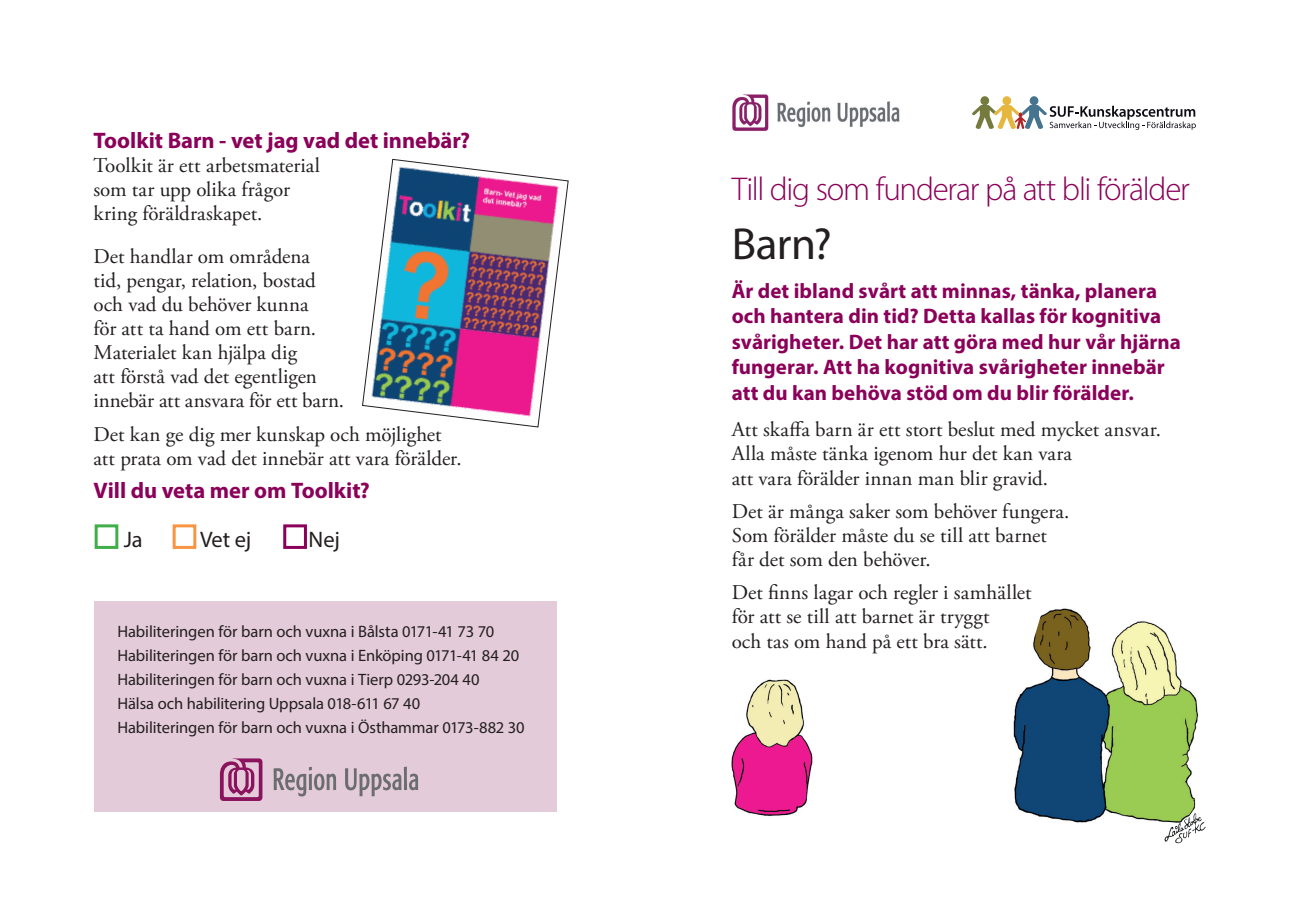
<style>
.page{position:relative;width:1289px;height:919px;background:#fff}
.page>*{position:absolute;margin:0;border:0;box-sizing:border-box;transform-origin:0 0}
.t1{font:45px "Myriad Pro";color:#231f20}
.t2{font:300 33px "Myriad Pro";letter-spacing:-.04em;color:#8b0159}
.t3{font:700 22.5px "Myriad Pro";letter-spacing:-.005em;color:#8b0159}
.t4{font:22.5px "Myriad Pro";letter-spacing:-.015em;color:#231f20}
.t5{font:21px/24px "Adobe Garamond Pro";color:#231f20}
.t6{font:700 21px/25.5px "Myriad Pro";color:#8b0159}
.t7{font:16.5px/24px "Myriad Pro";letter-spacing:-.005em;color:#231f20}
</style>
<div class="page">
<div style="left:94px;top:601px;width:462px;height:210px;background:#e4cbd9"></div>
<svg style="left:362px;top:158px;width:207px;height:270px"></svg>
<div style="left:95px;top:524px;width:23px;height:25px;border:3px solid #40ae49"></div>
<div style="left:173px;top:524px;width:23px;height:25px;border:3px solid #f79545"></div>
<div style="left:283px;top:524px;width:24px;height:25px;border:3px solid #8b0159"></div>
<svg style="left:345px;top:766px;width:73px;height:30px"></svg>
<svg style="left:273px;top:766px;width:63px;height:30px"></svg>
<svg style="left:220px;top:758px;width:42px;height:42px"></svg>
<svg style="left:972px;top:96px;width:223px;height:34px"></svg>
<img style="left:732px;top:94px;width:168px;height:37px">
<img style="left:1164px;top:817px;width:42px;height:26px">
<img style="left:1013px;top:608px;width:187px;height:217px">
<img style="left:731px;top:679px;width:82px;height:137px">
<p class="t3" style="left:94px;top:125px;width:378px">Toolkit Barn - vet jag vad det innebär?</p>
<p class="t5" style="left:94px;top:154px;width:228px">Toolkit är ett arbetsmaterial som tar upp olika frågor kring föräldraskapet.</p>
<p class="t5" style="left:94px;top:245px;width:252px">Det handlar om områdena<br>tid, pengar, relation, bostad och vad du behöver kunna<br>för att ta hand om ett barn.<br>Materialet kan hjälpa dig<br>att förstå vad det egentligen innebär att ansvara för ett barn.</p>
<p class="t5" style="left:94px;top:423px;width:369px">Det kan ge dig mer kunskap och möjlighet att prata om vad det innebär att vara förälder.</p>
<p class="t3" style="left:94px;top:476px;width:278px">Vill du veta mer om Toolkit?</p>
<p class="t4" style="left:124px;top:525px;width:20px">Ja</p>
<p class="t4" style="left:200px;top:525px;width:53px">Vet ej</p>
<p class="t4" style="left:309px;top:525px;width:33px">Nej</p>
<p class="t7" style="left:117px;top:619px;width:409px">Habiliteringen för barn och vuxna i Bålsta 0171-41 73 70<br>Habiliteringen för barn och vuxna i Enköping 0171-41 84 20<br>Habiliteringen för barn och vuxna i Tierp 0293-204 40<br>Hälsa och habilitering Uppsala 018-611 67 40<br>Habiliteringen för barn och vuxna i Östhammar 0173-882 30</p>
<p class="t2" style="left:731px;top:171px;width:459px">Till dig som funderar på att bli förälder</p>
<h1 class="t1" style="left:731px;top:216px;width:102px">Barn?</h1>
<p class="t6" style="left:731px;top:277px;width:451px">Är det ibland svårt att minnas, tänka, planera och hantera din tid? Detta kallas för kognitiva svårigheter. Det har att göra med hur vår hjärna fungerar. Att ha kognitiva svårigheter innebär att du kan behöva stöd om du blir förälder.</p>
<p class="t5" style="left:731px;top:418px;width:431px">Att skafa barn är ett stort beslut med mycket ansvar.<br>Alla måste tänka igenom hur det kan vara<br>att vara förälder innan man blir gravid.</p>
<p class="t5" style="left:731px;top:500px;width:339px">Det är många saker som behöver fungera.<br>Som förälder måste du se till att barnet får det som den behöver.</p>
<p class="t5" style="left:731px;top:581px;width:301px">Det fnns lagar och regler i samhället för att se till att barnet är tryggt<br>och tas om hand på ett bra sätt.</p>
</div>
